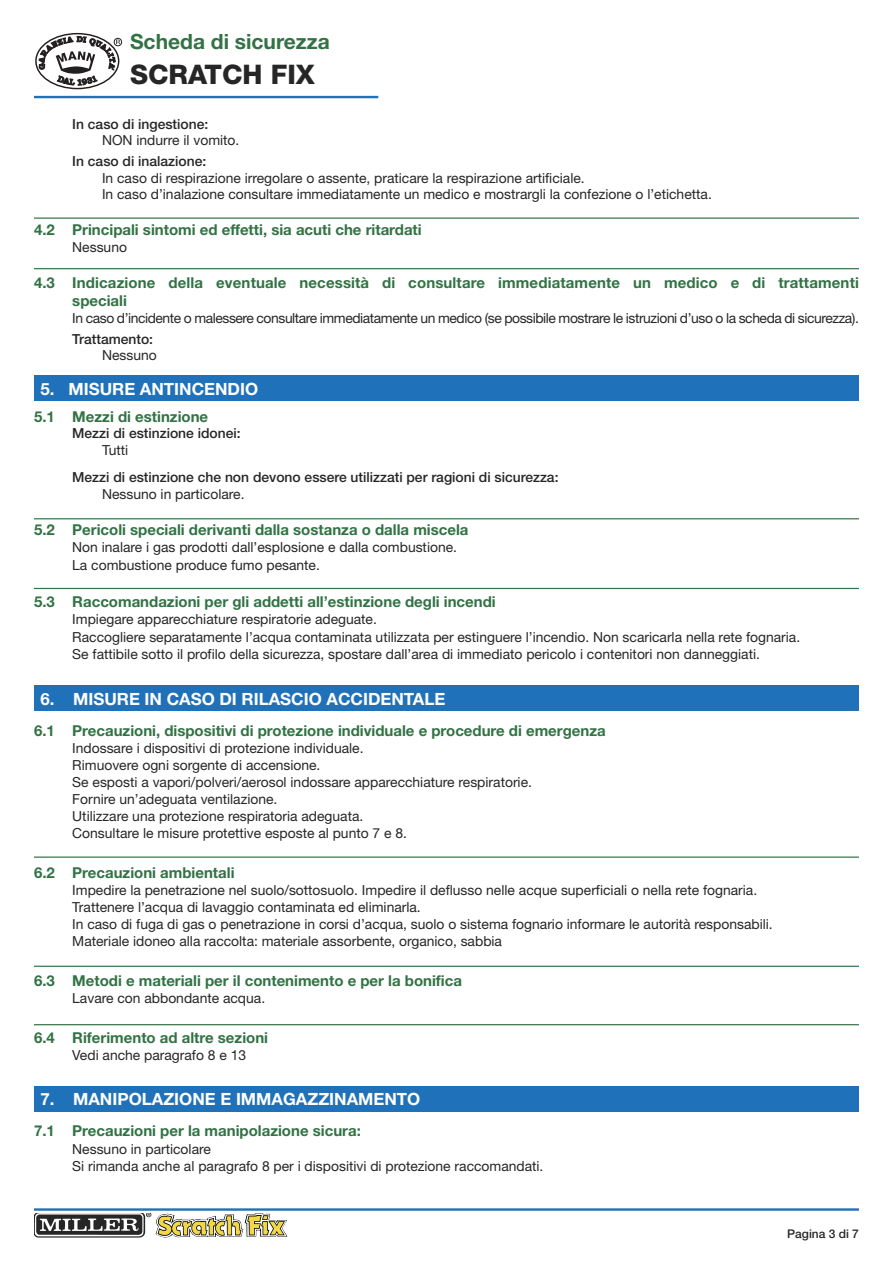
<style>
.page{position:relative;width:893px;height:1263px;background:#fff}
.page>*{position:absolute;margin:0;border:0;box-sizing:border-box;transform-origin:0 0}
.t1{font:800 27px "Helvetica Neue";color:#272627}
.t2{font:700 21px "Helvetica Neue";color:#327244}
.t3{font:700 16.8px "Helvetica Neue";color:#fff}
.t4{font:700 15px/18px "Helvetica Neue";color:#327244}
.t5{font:13.8px/17.1px "Helvetica Neue";color:#272627}
.t6{font:500 13.8px "Helvetica Neue";color:#272627}
.t7{font:13.8px "Helvetica Neue";letter-spacing:-.03em;color:#272627}
.t8{font:500 12px "Helvetica Neue";color:#272627}
</style>
<div class="page">
<div style="left:34px;top:1087px;width:825px;height:25px;background:#1f71b9"></div>
<div style="left:34px;top:375px;width:825px;height:26px;background:#1f71b9"></div>
<div style="left:34px;top:685px;width:825px;height:26px;background:#1f71b9"></div>
<hr style="left:34px;top:96px;width:344px;height:2px;background:#1f71b9">
<hr style="left:34px;top:1208px;width:825px;height:3px;background:#1f71b9">
<div style="left:35px;top:33px;width:84px;height:56px;border:1px solid #231f20;border-radius:50%"></div>
<div style="left:114px;top:38px;width:8px;height:8px;border:1px solid #231f20;border-radius:50%"></div>
<svg style="left:39px;top:36px;width:81px;height:49px"></svg>
<hr style="left:34px;top:217px;width:825px;height:2px;background:#327244">
<hr style="left:34px;top:268px;width:825px;height:1px;background:#327244">
<hr style="left:34px;top:518px;width:825px;height:1px;background:#327244">
<hr style="left:34px;top:588px;width:825px;height:1px;background:#327244">
<hr style="left:34px;top:856px;width:825px;height:2px;background:#327244">
<hr style="left:34px;top:966px;width:825px;height:1px;background:#327244">
<hr style="left:34px;top:1024px;width:825px;height:1px;background:#327244">
<img style="left:34px;top:1213px;width:118px;height:25px">
<img style="left:156px;top:1213px;width:131px;height:24px">
<h2 class="t2" style="left:130px;top:34px;width:201px">Scheda di sicurezza</h2>
<h1 class="t1" style="left:130px;top:64px;width:186px">SCRATCH FIX</h1>
<p class="t6" style="left:72px;top:119px;width:138px">In caso di ingestione:</p>
<p class="t5" style="left:102px;top:133px;width:139px">NON indurre il vomito.</p>
<p class="t6" style="left:72px;top:157px;width:135px">In caso di inalazione:</p>
<p class="t5" style="left:102px;top:171px;width:611px;line-height:16.5px">In caso di respirazione irregolare o assente, praticare la respirazione artificiale.<br>In caso d’inalazione consultare immediatamente un medico e mostrargli la confezione o l’etichetta.</p>
<p class="t4" style="left:34px;top:222px;width:389px">4.2 Principali sintomi ed effetti, sia acuti che ritardati</p>
<p class="t5" style="left:72px;top:240px;width:56px">Nessuno</p>
<p class="t4" style="left:72px;top:275px;width:788px;text-indent:-38px">4.3 Indicazione della eventuale necessità di consultare immediatamente un medico e di trattamenti speciali</p>
<p class="t7" style="left:72px;top:313px;width:788px">In caso d’incidente o malessere consultare immediatamente un medico (se possibile mostrare le istruzioni d’uso o la scheda di sicurezza).</p>
<p class="t6" style="left:72px;top:334px;width:82px">Trattamento:</p>
<p class="t5" style="left:102px;top:348px;width:56px">Nessuno</p>
<p class="t3" style="left:40px;top:382px;width:219px">5. MISURE ANTINCENDIO</p>
<p class="t4" style="left:34px;top:409px;width:176px">5.1 Mezzi di estinzione</p>
<p class="t6" style="left:72px;top:428px;width:170px">Mezzi di estinzione idonei:</p>
<p class="t5" style="left:102px;top:443px;width:28px">Tutti</p>
<p class="t6" style="left:72px;top:472px;width:488px">Mezzi di estinzione che non devono essere utilizzati per ragioni di sicurezza:</p>
<p class="t5" style="left:102px;top:487px;width:144px">Nessuno in particolare.</p>
<p class="t4" style="left:34px;top:522px;width:436px">5.2 Pericoli speciali derivanti dalla sostanza o dalla miscela</p>
<p class="t5" style="left:72px;top:540px;width:386px;line-height:18px">Non inalare i gas prodotti dall’esplosione e dalla combustione.<br>La combustione produce fumo pesante.</p>
<p class="t4" style="left:34px;top:594px;width:463px">5.3 Raccomandazioni per gli addetti all’estinzione degli incendi</p>
<p class="t5" style="left:72px;top:612px;width:729px;line-height:17.5px">Impiegare apparecchiature respiratorie adeguate.<br>Raccogliere separatamente l’acqua contaminata utilizzata per estinguere l’incendio. Non scaricarla nella rete fognaria.<br>Se fattibile sotto il profilo della sicurezza, spostare dall’area di immediato pericolo i contenitori non danneggiati.</p>
<p class="t3" style="left:40px;top:693px;width:407px">6. MISURE IN CASO DI RILASCIO ACCIDENTALE</p>
<p class="t4" style="left:34px;top:723px;width:573px">6.1 Precauzioni, dispositivi di protezione individuale e procedure di emergenza</p>
<p class="t5" style="left:72px;top:741px;width:461px">Indossare i dispositivi di protezione individuale.<br>Rimuovere ogni sorgente di accensione.<br>Se esposti a vapori/polveri/aerosol indossare apparecchiature respiratorie.<br>Fornire un’adeguata ventilazione.<br>Utilizzare una protezione respiratoria adeguata.<br>Consultare le misure protettive esposte al punto 7 e 8.</p>
<p class="t4" style="left:34px;top:865px;width:202px">6.2 Precauzioni ambientali</p>
<p class="t5" style="left:72px;top:883px;width:702px">Impedire la penetrazione nel suolo/sottosuolo. Impedire il deflusso nelle acque superficiali o nella rete fognaria.<br>Trattenere l’acqua di lavaggio contaminata ed eliminarla.<br>In caso di fuga di gas o penetrazione in corsi d’acqua, suolo o sistema fognario informare le autorità responsabili.<br>Materiale idoneo alla raccolta: materiale assorbente, organico, sabbia</p>
<p class="t4" style="left:34px;top:973px;width:429px">6.3 Metodi e materiali per il contenimento e per la bonifica</p>
<p class="t5" style="left:72px;top:991px;width:194px">Lavare con abbondante acqua.</p>
<p class="t4" style="left:34px;top:1030px;width:236px">6.4 Riferimento ad altre sezioni</p>
<p class="t5" style="left:72px;top:1048px;width:175px">Vedi anche paragrafo 8 e 13</p>
<p class="t3" style="left:40px;top:1093px;width:381px">7. MANIPOLAZIONE E IMMAGAZZINAMENTO</p>
<p class="t4" style="left:34px;top:1123px;width:328px">7.1 Precauzioni per la manipolazione sicura:</p>
<p class="t5" style="left:72px;top:1141px;width:473px">Nessuno in particolare<br>Si rimanda anche al paragrafo 8 per i dispositivi di protezione raccomandati.</p>
<p class="t8" style="left:787px;top:1229px;width:73px">Pagina 3 di 7</p>
</div>
